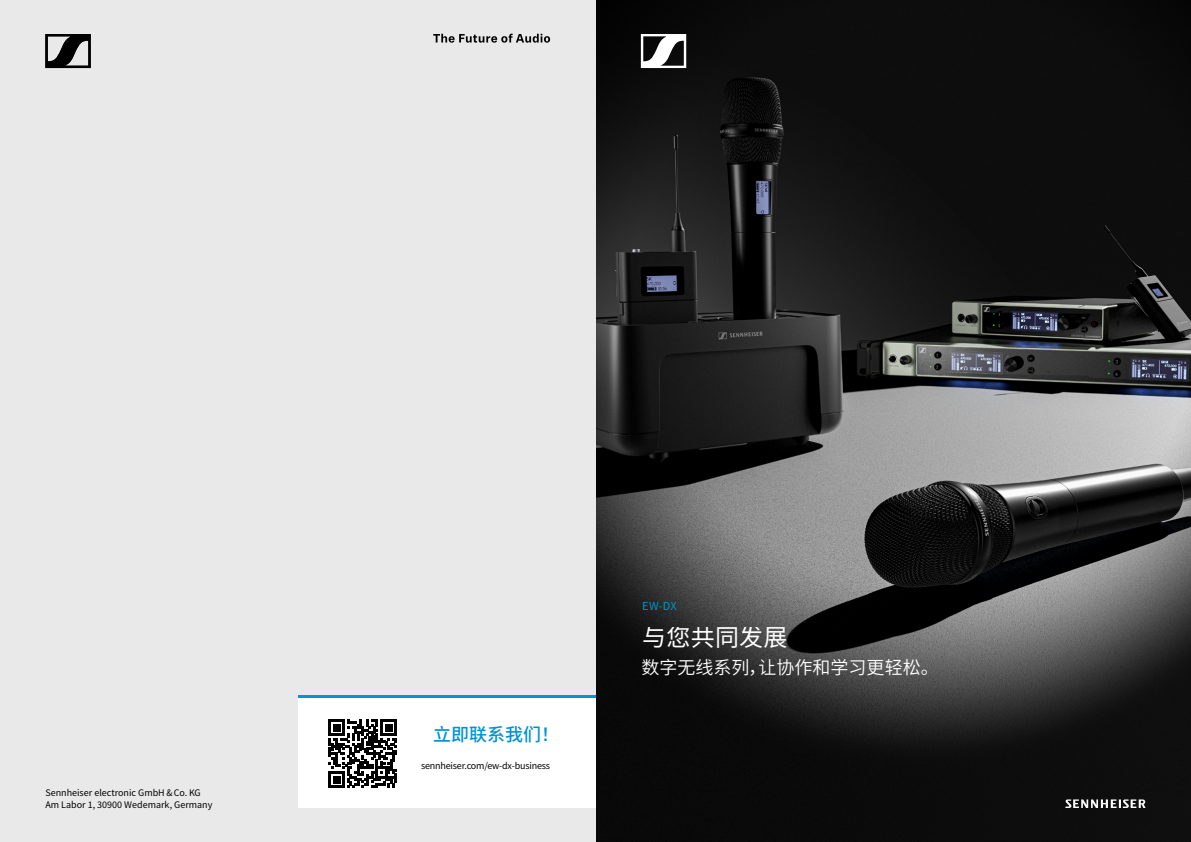
<style>
.page{position:relative;width:1191px;height:842px;background:#fff}
.page>*{position:absolute;margin:0;border:0;box-sizing:border-box;transform-origin:0 0}
.t1{font:24px "Source Han Sans CN";letter-spacing:.01em;color:#fff}
.t2{font:18px "Source Han Sans CN";color:#fff}
.t3{font:500 18px "Source Han Sans CN";color:#0092d3}
.t4{font:11px "Source Han Sans CN";color:#0092d3}
.t5{font:9px/12px "Source Han Sans CN";color:#000}
.t6{font:9px "Source Han Sans CN";letter-spacing:-.02em;color:#000}
</style>
<div class="page">
<img style="left:595px;top:0;width:596px;height:842px">
<svg style="left:641px;top:34px;width:45px;height:34px"></svg>
<svg style="left:1065px;top:799px;width:80px;height:9px"></svg>
<div style="left:0;top:0;width:595px;height:842px;background:#e9e9e9"></div>
<svg style="left:433px;top:34px;width:117px;height:9px"></svg>
<svg style="left:45px;top:34px;width:46px;height:34px"></svg>
<div style="left:298px;top:695px;width:297px;height:5px;background:#0096d6"></div>
<div style="left:298px;top:698px;width:297px;height:110px;background:#fff"></div>
<svg style="left:328px;top:719px;width:69px;height:69px"></svg>
<p class="t5" style="left:45px;top:787px;width:169px">Sennheiser electronic GmbH &amp; Co. KG<br>Am Labor 1, 30900 Wedemark, Germany</p>
<h2 class="t3" style="left:433px;top:724px;width:127px">立即联系我们！</h2>
<p class="t6" style="left:421px;top:761px;width:130px">sennheiser.com/ew-dx-business</p>
<p class="t4" style="left:642px;top:600px;width:36px">EW-DX</p>
<h1 class="t1" style="left:642px;top:624px;width:147px">与您共同发展</h1>
<h2 class="t2" style="left:641px;top:657px;width:299px">数字无线系列，让协作和学习更轻松。</h2>
</div>
